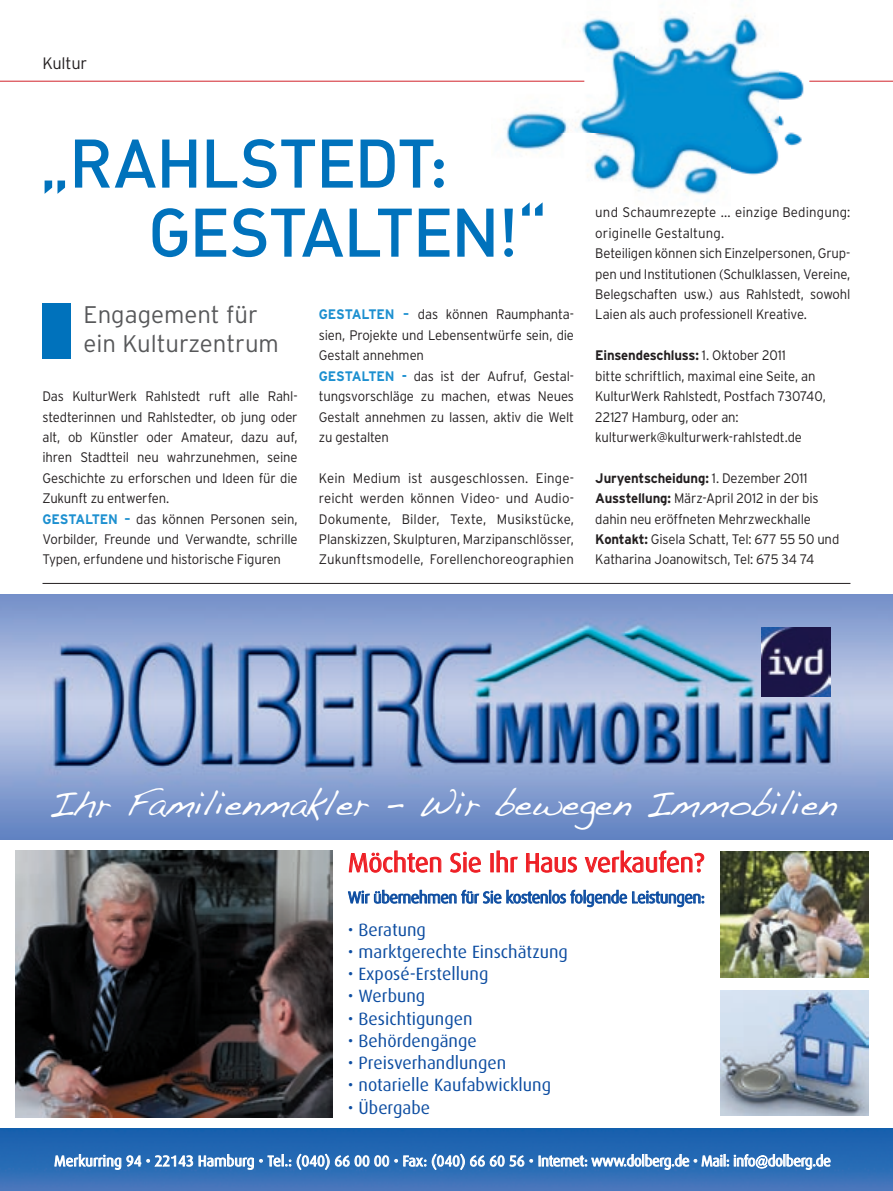
<style>
.page{position:relative;width:893px;height:1191px;background:#fff}
.page>*{position:absolute;margin:0;border:0;box-sizing:border-box;transform-origin:0 0}
.t1{font:67.5px/69px "DIN Medium Alternate";letter-spacing:-.02em;color:#0072bc}
.t2{font:35.55px "Handwriting Dakota";letter-spacing:-.005em;color:#fff}
.t3{font:26.7px "Dax";letter-spacing:-.01em;color:#ee1d23}
.t4{font:300 24px/28.8px "Interstate";color:#57585a}
.t5{font:17.85px "Dax";color:#0d4da1}
.t6{font:300 16.5px "Interstate";letter-spacing:-.015em;color:#231f20}
.t7{font:16.35px "Dax";letter-spacing:-.025em;color:#0d4da1}
.t8{font:14.85px "Dax";letter-spacing:-.015em;color:#fff}
.t9{font:300 13.8px/20.4px "Interstate";letter-spacing:-.01em;color:#231f20;scale:.95 1}
.t10{font:300 13.8px/20.4px "Interstate";letter-spacing:-.01em;color:#231f20;text-align:justify;scale:.96 1}
.t11{font:11.85px "Courier";color:#000}
.s1{font-weight:700;color:#1d90d0}
.s2{font-weight:700}
</style>
<div class="page">
<img style="left:491px;top:14px;width:385px;height:182px">
<div style="left:43px;top:303px;width:28px;height:55px;background:#0072bc"></div>
<hr style="left:43px;top:583px;width:807px;height:1px;background:#231f20">
<hr style="left:809px;top:81px;width:84px;height:1px;background:#d1232a">
<hr style="left:0;top:81px;width:584px;height:1px;background:#d1232a">
<img style="left:0;top:594px;width:893px;height:245px">
<img style="left:721px;top:851px;width:147px;height:126px">
<img style="left:721px;top:990px;width:147px;height:125px">
<img style="left:0;top:1128px;width:893px;height:63px">
<svg style="left:54px;top:1149px;width:139px;height:23px;background:#548ac4"></svg>
<svg style="left:199px;top:1154px;width:92px;height:15px"></svg>
<svg style="left:297px;top:1153px;width:129px;height:17px;background:#6394c9"></svg>
<svg style="left:432px;top:1153px;width:101px;height:17px;background:#6394c9"></svg>
<svg style="left:539px;top:1149px;width:292px;height:23px;background:#5a8ec6"></svg>
<svg style="left:348px;top:889px;width:356px;height:18px"></svg>
<svg style="left:348px;top:850px;width:94px;height:23px"></svg>
<svg style="left:450px;top:851px;width:31px;height:22px"></svg>
<div style="left:490px;top:853px;width:4px;height:19px;border:1px solid #ee1d23"></div>
<svg style="left:496px;top:850px;width:22px;height:22px"></svg>
<svg style="left:526px;top:853px;width:51px;height:20px"></svg>
<svg style="left:584px;top:850px;width:121px;height:23px"></svg>
<img style="left:16px;top:851px;width:316px;height:266px">
<img style="left:761px;top:627px;width:70px;height:70px">
<p class="t6" style="left:43px;top:54px;width:46px">Kultur</p>
<h1 class="t1" style="left:148px;top:126px;width:401px;text-indent:-109px">„RAHLSTEDT:<br>GESTALTEN!“</h1>
<h3 class="t4" style="left:84px;top:300px;width:197px">Engagement für ein Kulturzentrum</h3>
<p class="t9" style="left:319px;top:304px;width:270px"><span class="s1">GESTALTEN –</span> das können Raumphanta&shy;sien, Projekte und Lebensentwürfe sein, die Gestalt annehmen<br><span class="s1">GESTALTEN -</span> das ist der Aufruf, Gestal&shy;tungsvorschläge zu machen, etwas Neues Gestalt annehmen zu lassen, aktiv die Welt zu gestalten</p>
<p class="t10" style="left:319px;top:467px;width:267px">Kein Medium ist ausgeschlossen. Einge&shy;reicht werden können Video- und Audio-Dokumente, Bilder, Texte, Musikstücke, Planskizzen, Skulpturen, Marzipanschlösser, Zukunftsmodelle, Forellenchoreographien</p>
<p class="t9" style="left:43px;top:386px;width:270px">Das KulturWerk Rahlstedt ruft alle Rahl&shy;stedterinnen und Rahlstedter, ob jung oder alt, ob Künstler oder Amateur, dazu auf, ihren Stadtteil neu wahrzunehmen, seine Geschichte zu erforschen und Ideen für die Zukunft zu entwerfen.<br><span class="s1">GESTALTEN –</span> das können Personen sein, Vorbilder, Freunde und Verwandte, schrille Typen, erfundene und historische Figuren</p>
<p class="t11" style="left:5px;top:551px;width:422px">dolberg_rahlstedt1:Layout 1 06.05.2011 12:59 Uhr Seite 1</p>
<p class="t10" style="left:595px;top:202px;width:267px;text-align:left">und Schaumrezepte ... einzige Bedingung: originelle Gestaltung.<br>Beteiligen können sich Einzelpersonen, Grup&shy;pen und Institutionen (Schulklassen, Vereine, Belegschaften usw.) aus Rahlstedt, sowohl Laien als auch professionell Kreative.</p>
<p class="t9" style="left:595px;top:345px;width:244px"><span class="s2">Einsendeschluss:</span> 1. Oktober 2011<br>bitte schriftlich, maximal eine Seite, an KulturWerk Rahlstedt, Postfach 730740, 22127 Hamburg, oder an: kulturwerk@kulturwerk-rahlstedt.de</p>
<p class="t9" style="left:595px;top:467px;width:258px"><span class="s2">Juryentscheidung:</span> 1. Dezember 2011<br><span class="s2">Ausstellung:</span> März-April 2012 in der bis dahin neu eröffneten Mehrzweckhalle <span class="s2">Kontakt:</span> Gisela Schatt, Tel: 677 55 50 und Katharina Joanowitsch, Tel: 675 34 74</p>
<h2 class="t2" style="left:48px;top:782px;width:790px">Ihr Familienmakler - Wir bewegen Immobilien</h2>
<h3 class="t3" style="left:348px;top:848px;width:358px">Möchten Sie Ihr Haus verkaufen?</h3>
<p class="t7" style="left:348px;top:888px;width:359px">Wir übernehmen für Sie kostenlos folgende Leistungen:</p>
<p class="t5" style="left:348px;top:919px;width:80px">• Beratung</p>
<p class="t5" style="left:348px;top:941px;width:222px">• marktgerechte Einschätzung</p>
<p class="t5" style="left:348px;top:964px;width:142px">• Exposé-Erstellung</p>
<p class="t5" style="left:348px;top:986px;width:79px">• Werbung</p>
<p class="t5" style="left:348px;top:1008px;width:126px">• Besichtigungen</p>
<p class="t5" style="left:348px;top:1031px;width:130px">• Behördengänge</p>
<p class="t5" style="left:348px;top:1053px;width:160px">• Preisverhandlungen</p>
<p class="t5" style="left:348px;top:1075px;width:205px">• notarielle Kaufabwicklung</p>
<p class="t5" style="left:348px;top:1097px;width:84px">• Übergabe</p>
<p class="t8" style="left:54px;top:1152px;width:778px">Merkurring 94 • 22143 Hamburg • Tel.: (040) 66 00 00 • Fax: (040) 66 60 56 • Internet: www.dolberg.de • Mail: info@dolberg.de</p>
</div>
